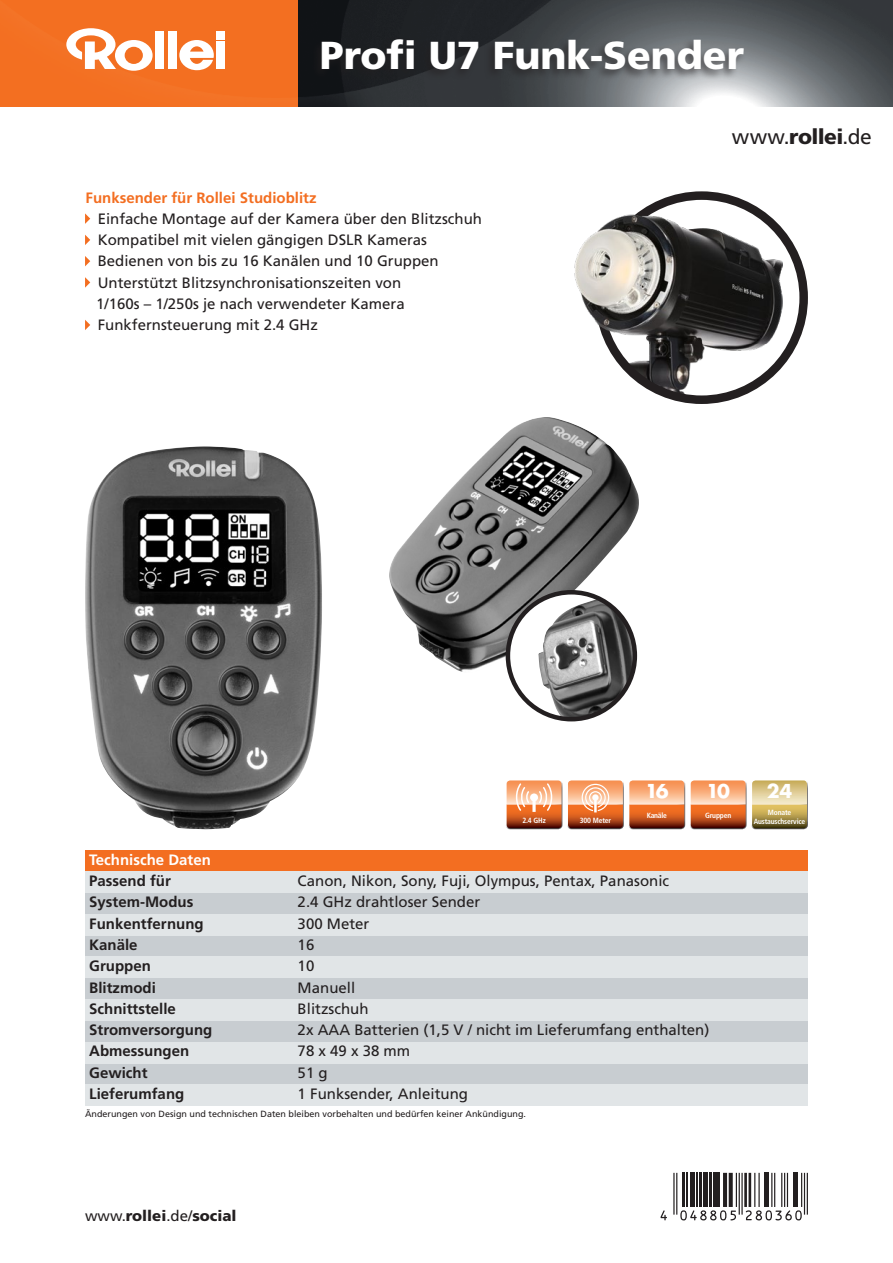
<style>
.page{position:relative;width:893px;height:1263px;background:#fff}
.page>*{position:absolute;margin:0;border:0;box-sizing:border-box;transform-origin:0 0}
.t1{font:900 39px "Frutiger LT";color:#fff}
.t2{font:21px "Frutiger LT";color:#231f20}
.t3{font:700 18.75px "Futura";color:#fff}
.t4{font:15px/21.3px "Frutiger LT";color:#231f20}
.t5{font:700 15px "Frutiger LT";color:#231f20}
._020_bold{font:700 15px "Frutiger LT";color:#f36e21}
.t6{font:900 15px "Frutiger LT";color:#231f20}
._020_bold-2{font:700 15px "Frutiger LT";color:#fff}
.t7{font:9px "Frutiger LT";color:#231f20}
.t8{font:700 condensed 7.5px/8.7px "Frutiger LT";letter-spacing:-.02em;color:#fff;text-align:center}
.s1{font-weight:900}
.s2{font-weight:400}
</style>
<div class="page">
<img style="left:298px;top:0;width:595px;height:106px">
<div style="left:0;top:0;width:298px;height:106px;background:#f36f21"></div>
<svg style="left:179px;top:40px;width:35px;height:30px"></svg>
<div style="left:155px;top:32px;width:9px;height:37px;background:#fff"></div>
<div style="left:168px;top:32px;width:8px;height:37px;background:#fff"></div>
<div style="left:216px;top:32px;width:9px;height:8px;background:#fff"></div>
<div style="left:216px;top:41px;width:9px;height:28px;background:#fff"></div>
<svg style="left:66px;top:28px;width:87px;height:43px"></svg>
<hr style="left:676px;top:1173px;width:1px;height:41px;background:#231f20">
<hr style="left:673px;top:1173px;width:2px;height:41px;background:#231f20">
<hr style="left:682px;top:1173px;width:2px;height:34px;background:#231f20">
<hr style="left:686px;top:1173px;width:1px;height:34px;background:#231f20">
<hr style="left:690px;top:1173px;width:4px;height:34px;background:#231f20">
<hr style="left:696px;top:1173px;width:1px;height:34px;background:#231f20">
<hr style="left:699px;top:1173px;width:2px;height:34px;background:#231f20">
<hr style="left:703px;top:1173px;width:4px;height:34px;background:#231f20">
<hr style="left:709px;top:1173px;width:2px;height:34px;background:#231f20">
<hr style="left:713px;top:1173px;width:4px;height:34px;background:#231f20">
<hr style="left:719px;top:1173px;width:1px;height:34px;background:#231f20">
<svg style="left:729px;top:1173px;width:4px;height:34px"></svg>
<hr style="left:723px;top:1173px;width:4px;height:34px;background:#231f20">
<hr style="left:741px;top:1173px;width:2px;height:41px;background:#231f20">
<hr style="left:739px;top:1173px;width:1px;height:41px;background:#231f20">
<hr style="left:736px;top:1173px;width:1px;height:34px;background:#231f20">
<hr style="left:749px;top:1173px;width:2px;height:34px;background:#231f20">
<hr style="left:744px;top:1173px;width:3px;height:34px;background:#231f20">
<hr style="left:758px;top:1173px;width:2px;height:34px;background:#231f20">
<hr style="left:754px;top:1173px;width:1px;height:34px;background:#231f20">
<hr style="left:764px;top:1173px;width:4px;height:34px;background:#231f20">
<hr style="left:787px;top:1173px;width:1px;height:34px;background:#231f20">
<hr style="left:784px;top:1173px;width:1px;height:34px;background:#231f20">
<hr style="left:781px;top:1173px;width:1px;height:34px;background:#231f20">
<hr style="left:774px;top:1173px;width:1px;height:34px;background:#231f20">
<hr style="left:771px;top:1173px;width:1px;height:34px;background:#231f20">
<hr style="left:794px;top:1173px;width:4px;height:34px;background:#231f20">
<hr style="left:807px;top:1173px;width:1px;height:41px;background:#231f20">
<hr style="left:804px;top:1173px;width:1px;height:41px;background:#231f20">
<hr style="left:801px;top:1173px;width:1px;height:34px;background:#231f20">
<svg style="left:661px;top:1210px;width:6px;height:10px"></svg>
<svg style="left:680px;top:1210px;width:56px;height:10px"></svg>
<svg style="left:746px;top:1210px;width:56px;height:10px"></svg>
<img style="left:606px;top:344px;width:177px;height:56px">
<div style="left:595px;top:191px;width:213px;height:213px;border:9px solid #231f20;border-radius:50%"></div>
<img style="left:575px;top:214px;width:208px;height:130px">
<img style="left:389px;top:417px;width:250px;height:255px">
<img style="left:85px;top:446px;width:237px;height:383px">
<div style="left:508px;top:592px;width:127px;height:127px;background:#fff;border-radius:50%"></div>
<img style="left:538px;top:598px;width:97px;height:121px">
<div style="left:506px;top:590px;width:131px;height:131px;border:4px solid #231f20;border-radius:50%"></div>
<svg style="left:85px;top:213px;width:5px;height:11px"></svg>
<svg style="left:85px;top:235px;width:5px;height:10px"></svg>
<svg style="left:85px;top:256px;width:5px;height:10px"></svg>
<svg style="left:85px;top:277px;width:5px;height:11px"></svg>
<svg style="left:85px;top:320px;width:5px;height:10px"></svg>
<div style="left:311px;top:37px;width:435px;height:44px;background:#231f20;opacity:.6"></div>
<div style="left:85px;top:850px;width:723px;height:22px;background:#f36e21"></div>
<div style="left:85px;top:872px;width:723px;height:21px;background:#e1e5e7"></div>
<div style="left:85px;top:893px;width:723px;height:21px;background:#c8cdd1"></div>
<div style="left:85px;top:935px;width:723px;height:22px;background:#c8cdd1"></div>
<div style="left:85px;top:978px;width:723px;height:21px;background:#c8cdd1"></div>
<div style="left:85px;top:1020px;width:723px;height:22px;background:#c8cdd1"></div>
<div style="left:85px;top:1063px;width:723px;height:21px;background:#c8cdd1"></div>
<div style="left:85px;top:914px;width:723px;height:21px;background:#e1e5e7"></div>
<div style="left:85px;top:957px;width:723px;height:21px;background:#e1e5e7"></div>
<div style="left:85px;top:999px;width:723px;height:21px;background:#e1e5e7"></div>
<div style="left:85px;top:1042px;width:723px;height:21px;background:#e1e5e7"></div>
<div style="left:85px;top:1084px;width:723px;height:22px;background:#e1e5e7"></div>
<div style="left:749px;top:780px;width:60px;height:50px;background:#231f20;opacity:.75"></div>
<svg style="left:752px;top:780px;width:55px;height:48px;background:#c3af70"></svg>
<div style="left:627px;top:780px;width:60px;height:50px;background:#231f20;opacity:.75"></div>
<svg style="left:629px;top:780px;width:55px;height:48px;background:#dd8554"></svg>
<div style="left:688px;top:780px;width:60px;height:50px;background:#231f20;opacity:.75"></div>
<svg style="left:691px;top:780px;width:55px;height:48px;background:#dc8453"></svg>
<div style="left:504px;top:780px;width:60px;height:50px;background:#231f20;opacity:.75"></div>
<svg style="left:507px;top:780px;width:54px;height:48px;background:#dd8c60"></svg>
<div style="left:565px;top:780px;width:60px;height:50px;background:#231f20;opacity:.75"></div>
<svg style="left:568px;top:780px;width:55px;height:48px;background:#dd8c60"></svg>
<p class="t1" style="left:320px;top:32px;width:426px">Profi U7 Funk-Sender</p>
<p class="_020_bold" style="left:86px;top:189px;width:232px">Funksender für Rollei Studioblitz</p>
<p class="t4" style="left:98px;top:208px;width:386px">Einfache Montage auf der Kamera über den Blitzschuh</p>
<p class="t4" style="left:98px;top:229px;width:331px">Kompatibel mit vielen gängigen DSLR Kameras</p>
<p class="t4" style="left:98px;top:251px;width:342px">Bedienen von bis zu 16 Kanälen und 10 Gruppen</p>
<p class="t4" style="left:96px;top:272px;width:310px">Unterstützt Blitzsynchronisationszeiten von<br>1/160s – 1/250s je nach verwendeter Kamera</p>
<p class="t4" style="left:98px;top:314px;width:222px">Funkfernsteuerung mit 2.4 GHz</p>
<p class="t2" style="left:732px;top:125px;width:141px">www.<span class="s1">rollei</span>.de</p>
<p class="t8" style="left:522px;top:816px;width:25px">2.4 GHz</p>
<p class="t8" style="left:580px;top:816px;width:33px">300 Meter</p>
<p class="t3" style="left:645px;top:782px;width:25px">16</p>
<p class="t8" style="left:647px;top:811px;width:22px">Kanäle</p>
<p class="t3" style="left:706px;top:782px;width:25px">10</p>
<p class="t8" style="left:705px;top:811px;width:28px">Gruppen</p>
<p class="t3" style="left:767px;top:782px;width:27px">24</p>
<p class="t8" style="left:754px;top:808px;width:53px">Monate<br>Austauschservice</p>
<p class="_020_bold-2" style="left:89px;top:851px;width:123px">Technische Daten</p>
<p class="t5" style="left:89px;top:872px;width:83px">Passend für</p>
<p class="t4" style="left:298px;top:870px;width:373px">Canon, Nikon, Sony, Fuji, Olympus, Pentax, Panasonic</p>
<p class="t5" style="left:89px;top:893px;width:106px">System-Modus</p>
<p class="t4" style="left:298px;top:892px;width:184px">2.4 GHz drahtloser Sender</p>
<p class="t5" style="left:89px;top:915px;width:116px">Funkentfernung</p>
<p class="t4" style="left:298px;top:913px;width:73px">300 Meter</p>
<p class="t5" style="left:89px;top:936px;width:50px">Kanäle</p>
<p class="t4" style="left:298px;top:934px;width:18px">16</p>
<p class="t5" style="left:89px;top:957px;width:63px">Gruppen</p>
<p class="t4" style="left:298px;top:955px;width:18px">10</p>
<p class="t5" style="left:89px;top:978px;width:68px">Blitzmodi</p>
<p class="t4" style="left:298px;top:977px;width:59px">Manuell</p>
<p class="t5" style="left:89px;top:1000px;width:88px">Schnittstelle</p>
<p class="t4" style="left:298px;top:998px;width:72px">Blitzschuh</p>
<p class="t5" style="left:89px;top:1021px;width:125px">Stromversorgung</p>
<p class="t4" style="left:298px;top:1019px;width:413px">2x AAA Batterien (1,5 V / nicht im Lieferumfang enthalten)</p>
<p class="t5" style="left:89px;top:1042px;width:101px">Abmessungen</p>
<p class="t4" style="left:298px;top:1040px;width:114px">78 x 49 x 38 mm</p>
<p class="t5" style="left:89px;top:1063px;width:60px">Gewicht</p>
<p class="t4" style="left:298px;top:1062px;width:32px">51 g</p>
<p class="t5" style="left:89px;top:1085px;width:97px">Lieferumfang</p>
<p class="t4" style="left:298px;top:1083px;width:172px">1 Funksender, Anleitung</p>
<p class="t7" style="left:85px;top:1108px;width:443px">Änderungen von Design und technischen Daten bleiben vorbehalten und bedürfen keiner Ankündigung.</p>
<p class="t6" style="left:85px;top:1206px;width:153px"><span class="s2">www.</span>rollei<span class="s2">.de/</span>social</p>
</div>
